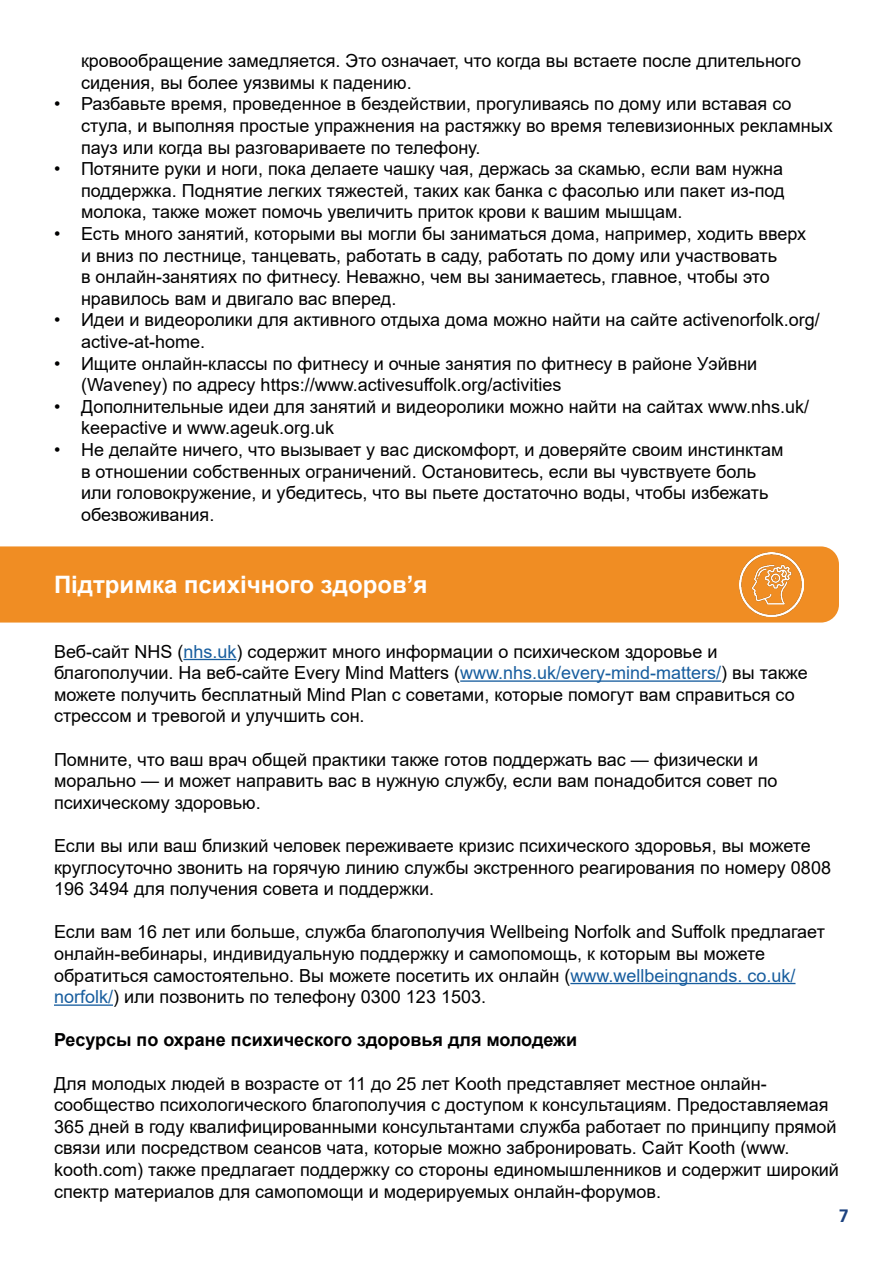
<style>
.page{position:relative;width:893px;height:1263px;background:#fff}
.page>*{position:absolute;margin:0;border:0;box-sizing:border-box;transform-origin:0 0}
.t1{font:700 24px "Arial";color:#fff}
.t2{font:18px/21.6px "Arial";color:#000001}
.t3{font:700 18px "Arial";color:#000001}
.t4{font:700 18px "Frutiger LT Std";color:#1c427f}
.s1{color:#175d9e}
</style>
<div class="page">
<div style="left:0;top:546px;width:839px;height:76px;background:#f08d23"></div>
<hr style="left:183px;top:659px;width:53px;height:1px;background:#175d9e">
<hr style="left:460px;top:680px;width:261px;height:2px;background:#175d9e">
<hr style="left:570px;top:983px;width:225px;height:1px;background:#175d9e">
<hr style="left:54px;top:1004px;width:59px;height:2px;background:#175d9e">
<img style="left:740px;top:552px;width:64px;height:64px">
<p class="t2" style="left:81px;top:50px;width:722px">кровообращение замедляется. Это означает, что когда вы встаете после длительного сидения, вы более уязвимы к падению.</p>
<p class="t2" style="left:81px;top:93px;width:753px;text-indent:-27px">• Разбавьте время, проведенное в бездействии, прогуливаясь по дому или вставая со стула, и выполняя простые упражнения на растяжку во время телевизионных рекламных пауз или когда вы разговариваете по телефону.</p>
<p class="t2" style="left:81px;top:158px;width:705px;text-align:justify;text-indent:-27px">• Потяните руки и ноги, пока делаете чашку чая, держась за скамью, если вам нужна поддержка. Поднятие легких тяжестей, таких как банка с фасолью или пакет из-под молока, также может помочь увеличить приток крови к вашим мышцам.</p>
<p class="t2" style="left:81px;top:223px;width:727px;text-indent:-27px">• Есть много занятий, которыми вы могли бы заниматься дома, например, ходить вверх и вниз по лестнице, танцевать, работать в саду, работать по дому или участвовать<br>в онлайн-занятиях по фитнесу. Неважно, чем вы занимаетесь, главное, чтобы это нравилось вам и двигало вас вперед.</p>
<p class="t2" style="left:81px;top:309px;width:740px;text-indent:-27px">• Идеи и видеоролики для активного отдыха дома можно найти на сайте activenorfolk.org/ active-at-home.</p>
<p class="t2" style="left:81px;top:352px;width:678px;text-indent:-27px">• Ищите онлайн-классы по фитнесу и очные занятия по фитнесу в районе Уэйвни (Waveney) по адресу https://www.activesuffolk.org/activities</p>
<p class="t2" style="left:81px;top:395px;width:730px;text-indent:-27px">• Дополнительные идеи для занятий и видеоролики можно найти на сайтах www.nhs.uk/ keepactive и www.ageuk.org.uk</p>
<p class="t2" style="left:81px;top:439px;width:704px;text-indent:-27px">• Не делайте ничего, что вызывает у вас дискомфорт, и доверяйте своим инстинктам в отношении собственных ограничений. Остановитесь, если вы чувствуете боль или головокружение, и убедитесь, что вы пьете достаточно воды, чтобы избежать обезвоживания.</p>
<p class="t1" style="left:54px;top:567px;width:375px">Підтримка психічного здоров’я</p>
<p class="t2" style="left:54px;top:640px;width:755px">Веб-сайт NHS (<span class="s1">nhs.uk</span>) содержит много информации о психическом здоровье и благополучии. На веб-сайте Every Mind Matters (<span class="s1">www.nhs.uk/every-mind-matters/</span>) вы также можете получить бесплатный Mind Plan с советами, которые помогут вам справиться со стрессом и тревогой и улучшить сон.</p>
<p class="t2" style="left:54px;top:748px;width:725px">Помните, что ваш врач общей практики также готов поддержать вас — физически и морально — и может направить вас в нужную службу, если вам понадобится совет по психическому здоровью.</p>
<p class="t2" style="left:54px;top:835px;width:778px">Если вы или ваш близкий человек переживаете кризис психического здоровья, вы можете круглосуточно звонить на горячую линию службы экстренного реагирования по номеру 0808<br>196 3494 для получения совета и поддержки.</p>
<p class="t2" style="left:54px;top:921px;width:772px">Если вам 16 лет или больше, служба благополучия Wellbeing Norfolk and Suffolk предлагает онлайн-вебинары, индивидуальную поддержку и самопомощь, к которым вы можете обратиться самостоятельно. Вы можете посетить их онлайн (<span class="s1">www.wellbeingnands. co.uk/ norfolk/</span>) или позвонить по телефону 0300 123 1503.</p>
<p class="t3" style="left:54px;top:1027px;width:525px">Ресурсы по охране психического здоровья для молодежи</p>
<p class="t2" style="left:54px;top:1072px;width:786px">Для молодых людей в возрасте от 11 до 25 лет Kooth представляет местное онлайн&shy;сообщество психологического благополучия с доступом к консультациям. Предоставляемая 365 дней в году квалифицированными консультантами служба работает по принципу прямой связи или посредством сеансов чата, которые можно забронировать. Сайт Kooth (www. kooth.com) также предлагает поддержку со стороны единомышленников и содержит широкий спектр материалов для самопомощи и модерируемых онлайн-форумов.</p>
<p class="t4" style="left:839px;top:1206px;width:12px">7</p>
</div>
